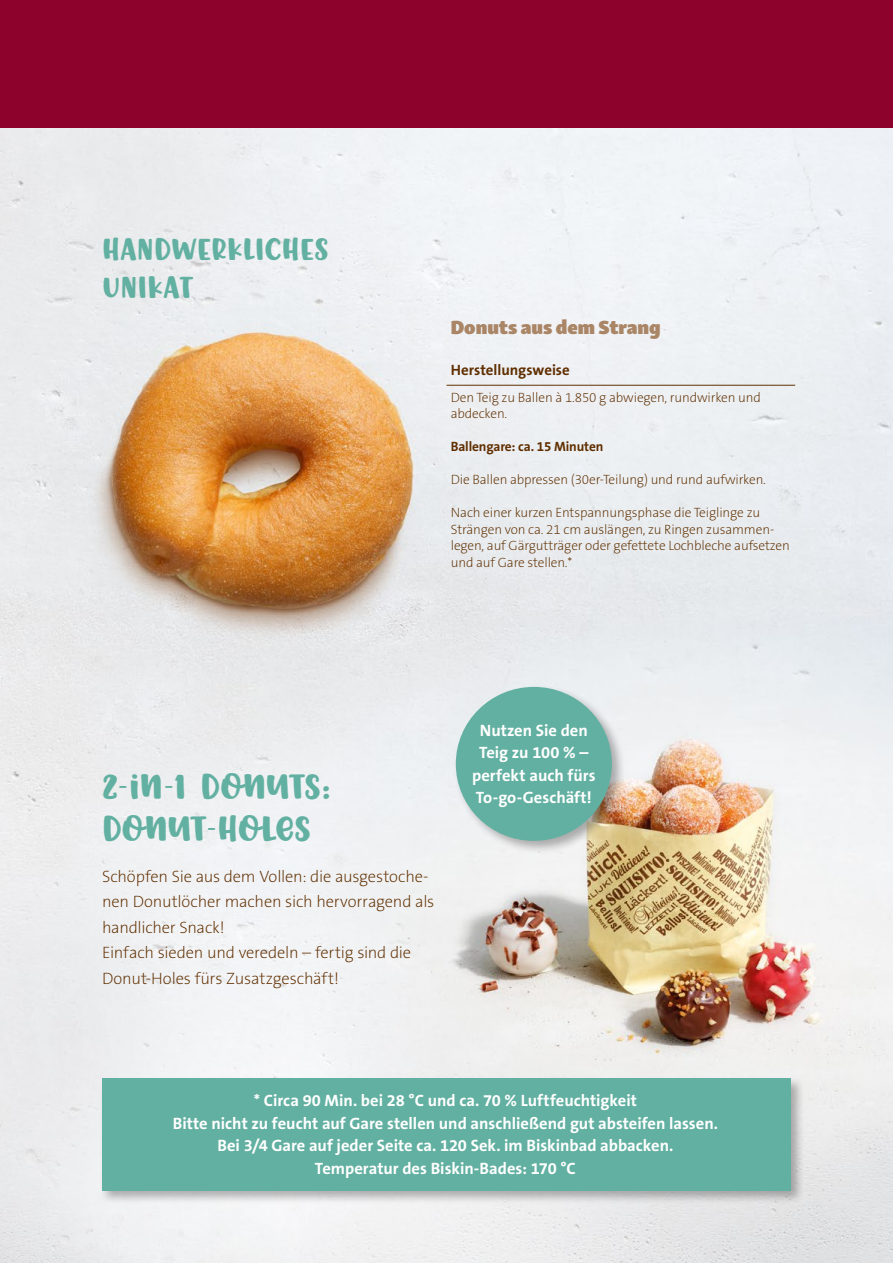
<style>
.page{position:relative;width:893px;height:1263px;background:#fff}
.page>*{position:absolute;margin:0;border:0;box-sizing:border-box;transform-origin:0 0}
.t1{font:36px/41.5px "Donut Derby";letter-spacing:-.01em;color:#62b0a1}
.t2{font:31.35px/37.5px "Donut Derby";letter-spacing:.005em;color:#62b0a1}
.t3{font:19.5px "Skolar Sans Latn Bl";color:#aa8667}
.t4{font:700 16.5px/22.5px "The Sans B W7";color:#fff;text-align:center}
.t5{font:200 16.5px/25.5px "The Sans B W2";letter-spacing:-.01em;color:#602f00}
.t6{font:700 15px "The Sans B W7";color:#602f00}
.t7{font:200 13.5px/16.5px "The Sans B W2";letter-spacing:-.01em;color:#602f00}
.t8{font:700 13.5px "The Sans B W7";letter-spacing:-.01em;color:#602f00}
</style>
<div class="page">
<img style="left:0;top:128px;width:893px;height:1135px">
<div style="left:453px;top:684px;width:173px;height:170px;background:#000;opacity:.3"></div>
<div style="left:456px;top:687px;width:156px;height:154px;background:#62b0a1;border-radius:50%"></div>
<hr style="left:446px;top:385px;width:349px;height:1px;background:#602f00">
<div style="left:99px;top:1076px;width:705px;height:128px;background:#000;opacity:.3"></div>
<div style="left:102px;top:1079px;width:689px;height:112px;background:#62b0a1"></div>
<div style="left:0;top:0;width:893px;height:128px;background:#8c022d"></div>
<h2 class="t2" style="left:102px;top:230px;width:228px">HANDWERKLICHES<br>UNIKAT</h2>
<h3 class="t3" style="left:451px;top:309px;width:212px">Donuts aus dem Strang</h3>
<p class="t6" style="left:451px;top:360px;width:121px">Herstellungsweise</p>
<p class="t7" style="left:451px;top:389px;width:312px">Den Teig zu Ballen à 1.850 g abwiegen, rundwirken und abdecken.</p>
<p class="t8" style="left:451px;top:438px;width:154px">Ballengare: ca. 15 Minuten</p>
<p class="t7" style="left:451px;top:471px;width:317px">Die Ballen abpressen (30er-Teilung) und rund aufwirken.</p>
<p class="t7" style="left:451px;top:504px;width:341px">Nach einer kurzen Entspannungsphase die Teiglinge zu Strängen von ca. 21 cm auslängen, zu Ringen zusammen&shy;legen, auf Gärgutträger oder gefettete Lochbleche aufsetzen und auf Gare stellen.*</p>
<h1 class="t1" style="left:102px;top:765px;width:230px">2-IN-1 DONUTS:<br>DONUT-HOLES</h1>
<p class="t5" style="left:102px;top:864px;width:334px">Schöpfen Sie aus dem Vollen: die ausgestoche&shy;nen Donutlöcher machen sich hervorragend als handlicher Snack!<br>Einfach sieden und veredeln – fertig sind die Donut-Holes fürs Zusatzgeschäft!</p>
<p class="t4" style="left:472px;top:719px;width:125px">Nutzen Sie den<br>Teig zu 100 % – perfekt auch fürs<br>To-go-Geschäft!</p>
<p class="t4" style="left:173px;top:1089px;width:547px">* Circa 90 Min. bei 28 °C und ca. 70 % Luftfeuchtigkeit<br>Bitte nicht zu feucht auf Gare stellen und anschließend gut absteifen lassen.<br>Bei 3/4 Gare auf jeder Seite ca. 120 Sek. im Biskinbad abbacken.<br>Temperatur des Biskin-Bades: 170 °C</p>
</div>
